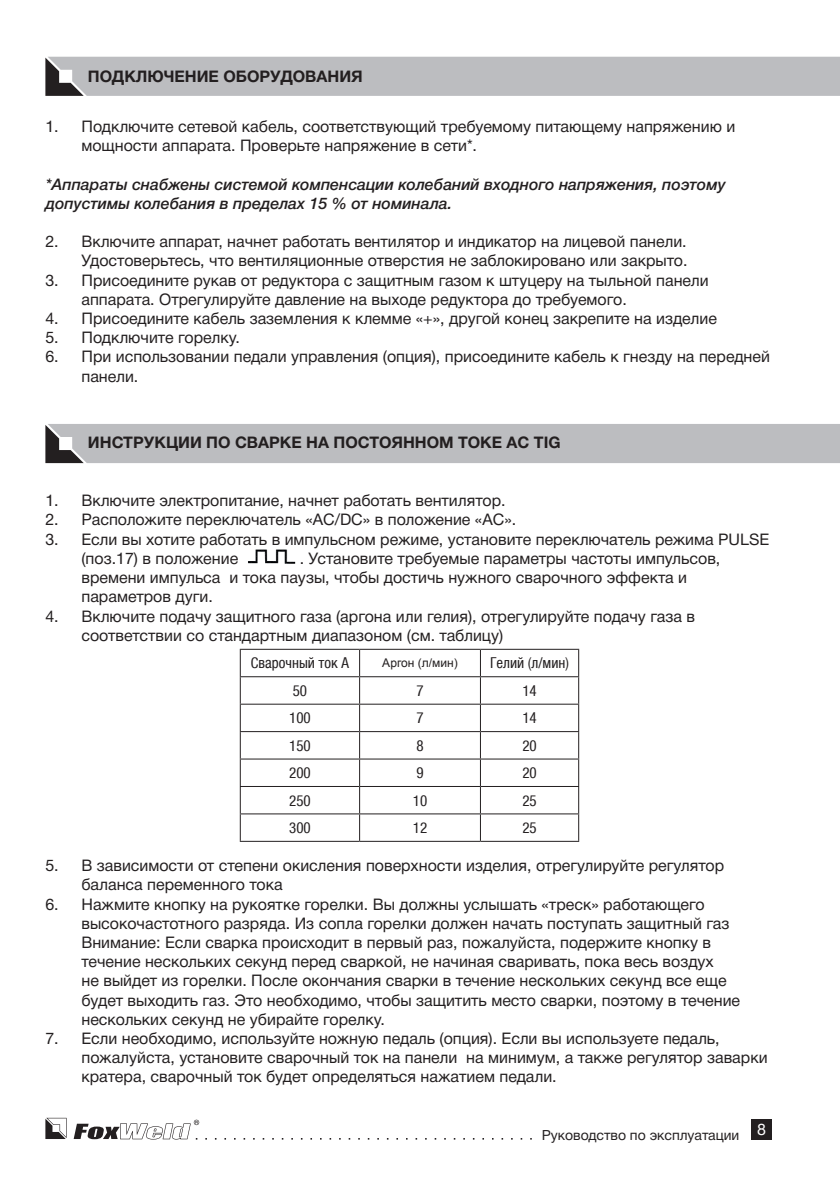
<style>
.page{position:relative;width:840px;height:1191px;background:#fff}
.page>*{position:absolute;margin:0;border:0;box-sizing:border-box;transform-origin:0 0}
.t1{font:16px/19.2px "Helvetica Neue Cyr";color:#231f20}
.t2{font:italic 500 16px/19.2px "Helvetica Neue Cyr";color:#231f20}
.t3{font:700 16px "Helvetica Neue Cyr";color:#231f20}
.t4{font:condensed 15px "Helvetica Neue LTCYR";color:#231f20}
.t5{font:14px "Helvetica Neue Cyr";color:#231f20}
.t6{font:12px "Arial";color:#231f20}
</style>
<div class="page">
<svg style="left:45px;top:1117px;width:22px;height:22px"></svg>
<svg style="left:74px;top:1119px;width:457px;height:20px"></svg>
<div style="left:750px;top:1119px;width:21px;height:20px;background:#231f20"></div>
<div style="left:45px;top:57px;width:794px;height:39px;background:#bcbdc0"></div>
<div style="left:45px;top:424px;width:794px;height:39px;background:#bcbdc0"></div>
<img style="left:248px;top:549px;width:47px;height:15px">
<hr style="left:240px;top:676px;width:119px;height:1px;background:#231f20">
<hr style="left:240px;top:703px;width:119px;height:1px;background:#231f20">
<hr style="left:240px;top:731px;width:119px;height:1px;background:#231f20">
<svg style="left:359px;top:650px;width:1px;height:191px"></svg>
<hr style="left:359px;top:676px;width:121px;height:1px;background:#231f20">
<hr style="left:480px;top:676px;width:99px;height:1px;background:#231f20">
<hr style="left:359px;top:703px;width:121px;height:1px;background:#231f20">
<hr style="left:480px;top:703px;width:99px;height:1px;background:#231f20">
<hr style="left:359px;top:731px;width:121px;height:1px;background:#231f20">
<hr style="left:480px;top:731px;width:99px;height:1px;background:#231f20">
<svg style="left:479px;top:650px;width:1px;height:191px"></svg>
<svg style="left:578px;top:650px;width:1px;height:191px"></svg>
<hr style="left:240px;top:649px;width:119px;height:1px;background:#231f20">
<hr style="left:359px;top:649px;width:121px;height:1px;background:#231f20">
<hr style="left:480px;top:649px;width:99px;height:1px;background:#231f20">
<hr style="left:240px;top:758px;width:119px;height:1px;background:#231f20">
<hr style="left:359px;top:758px;width:121px;height:1px;background:#231f20">
<hr style="left:480px;top:758px;width:99px;height:1px;background:#231f20">
<hr style="left:240px;top:786px;width:119px;height:1px;background:#231f20">
<hr style="left:359px;top:786px;width:121px;height:1px;background:#231f20">
<hr style="left:480px;top:786px;width:99px;height:1px;background:#231f20">
<hr style="left:240px;top:813px;width:119px;height:1px;background:#231f20">
<svg style="left:240px;top:650px;width:1px;height:191px"></svg>
<hr style="left:359px;top:813px;width:121px;height:1px;background:#231f20">
<hr style="left:480px;top:813px;width:99px;height:1px;background:#231f20">
<hr style="left:240px;top:841px;width:119px;height:1px;background:#231f20">
<hr style="left:359px;top:841px;width:121px;height:1px;background:#231f20">
<hr style="left:480px;top:841px;width:99px;height:1px;background:#231f20">
<p class="t3" style="left:88px;top:68px;width:276px">ПОДКЛЮЧЕНИЕ ОБОРУДОВАНИЯ</p>
<p class="t1" style="left:81px;top:117px;width:655px;text-indent:-36px">1. Подключите сетевой кабель, соответствующий требуемому питающему напряжению и мощности аппарата. Проверьте напряжение в сети*.</p>
<p class="t2" style="left:45px;top:174px;width:681px">*Аппараты снабжены системой компенсации колебаний входного напряжения, поэтому допустимы колебания в пределах 15 % от номинала.</p>
<p class="t1" style="left:45px;top:232px;width:643px;text-align:right">2. Включите аппарат, начнет работать вентилятор и индикатор на лицевой панели.<br>Удостоверьтесь, что вентиляционные отверстия не заблокировано или закрыто.</p>
<p class="t1" style="left:81px;top:270px;width:628px;text-indent:-36px">3. Присоедините рукав от редуктора с защитным газом к штуцеру на тыльной панели аппарата. Отрегулируйте давление на выходе редуктора до требуемого.</p>
<p class="t1" style="left:45px;top:309px;width:672px">4. Присоедините кабель заземления к клемме «+», другой конец закрепите на изделие</p>
<p class="t1" style="left:45px;top:328px;width:196px">5. Подключите горелку.</p>
<p class="t1" style="left:81px;top:347px;width:689px;text-indent:-36px">6. При использовании педали управления (опция), присоедините кабель к гнезду на передней панели.</p>
<p class="t3" style="left:88px;top:434px;width:474px">ИНСТРУКЦИИ ПО СВАРКЕ НА ПОСТОЯННОМ ТОКЕ АC TIG</p>
<p class="t1" style="left:45px;top:491px;width:461px">1. Включите электропитание, начнет работать вентилятор.</p>
<p class="t1" style="left:45px;top:510px;width:472px">2. Расположите переключатель «AC/DC» в положение «АС».</p>
<p class="t1" style="left:81px;top:529px;width:689px;text-indent:-36px">3. Если вы хотите работать в импульсном режиме, установите переключатель режима PULSE (поз.17) в положение</p>
<p class="t1" style="left:81px;top:549px;width:640px;text-indent:218px">. Установите требуемые параметры частоты импульсов, времени импульса и тока паузы, чтобы достичь нужного сварочного эффекта и параметров дуги.</p>
<p class="t1" style="left:81px;top:606px;width:614px;text-indent:-36px">4. Включите подачу защитного газа (аргона или гелия), отрегулируйте подачу газа в соответствии со стандартным диапазоном (см. таблицу)</p>
<p class="t4" style="left:251px;top:654px;width:100px">Сварочный ток А</p>
<p class="t6" style="left:382px;top:655px;width:77px">Аргон (л/мин)</p>
<p class="t4" style="left:489px;top:655px;width:81px">Гелий (л/мин)</p>
<p class="t4" style="left:292px;top:682px;width:16px">50</p>
<p class="t4" style="left:416px;top:682px;width:9px">7</p>
<p class="t4" style="left:522px;top:682px;width:16px">14</p>
<p class="t4" style="left:289px;top:710px;width:23px">100</p>
<p class="t4" style="left:416px;top:710px;width:9px">7</p>
<p class="t4" style="left:522px;top:710px;width:16px">14</p>
<p class="t4" style="left:289px;top:737px;width:23px">150</p>
<p class="t4" style="left:416px;top:737px;width:9px">8</p>
<p class="t4" style="left:522px;top:737px;width:16px">20</p>
<p class="t4" style="left:289px;top:764px;width:23px">200</p>
<p class="t4" style="left:416px;top:764px;width:9px">9</p>
<p class="t4" style="left:522px;top:764px;width:16px">20</p>
<p class="t4" style="left:289px;top:792px;width:23px">250</p>
<p class="t4" style="left:412px;top:792px;width:16px">10</p>
<p class="t4" style="left:522px;top:792px;width:16px">25</p>
<p class="t4" style="left:289px;top:819px;width:23px">300</p>
<p class="t4" style="left:412px;top:819px;width:16px">12</p>
<p class="t4" style="left:522px;top:819px;width:16px">25</p>
<p class="t1" style="left:81px;top:856px;width:644px;text-indent:-36px">5. В зависимости от степени окисления поверхности изделия, отрегулируйте регулятор баланса переменного тока</p>
<p class="t1" style="left:81px;top:894px;width:660px;text-indent:-36px">6. Нажмите кнопку на рукоятке горелки. Вы должны услышать «треск» работающего высокочастотного разряда. Из сопла горелки должен начать поступать защитный газ Внимание: Если сварка происходит в первый раз, пожалуйста, подержите кнопку в течение нескольких секунд перед сваркой, не начиная сваривать, пока весь воздух<br>не выйдет из горелки. После окончания сварки в течение нескольких секунд все еще будет выходить газ. Это необходимо, чтобы защитить место сварки, поэтому в течение нескольких секунд не убирайте горелку.</p>
<p class="t1" style="left:81px;top:1029px;width:687px;text-indent:-36px">7. Если необходимо, используйте ножную педаль (опция). Если вы используете педаль, пожалуйста, установите сварочный ток на панели на минимум, а также регулятор заварки кратера, сварочный ток будет определяться нажатием педали.</p>
<p class="t5" style="left:541px;top:1127px;width:225px">Руководство по эксплуатации <sup>8</sup></p>
</div>
